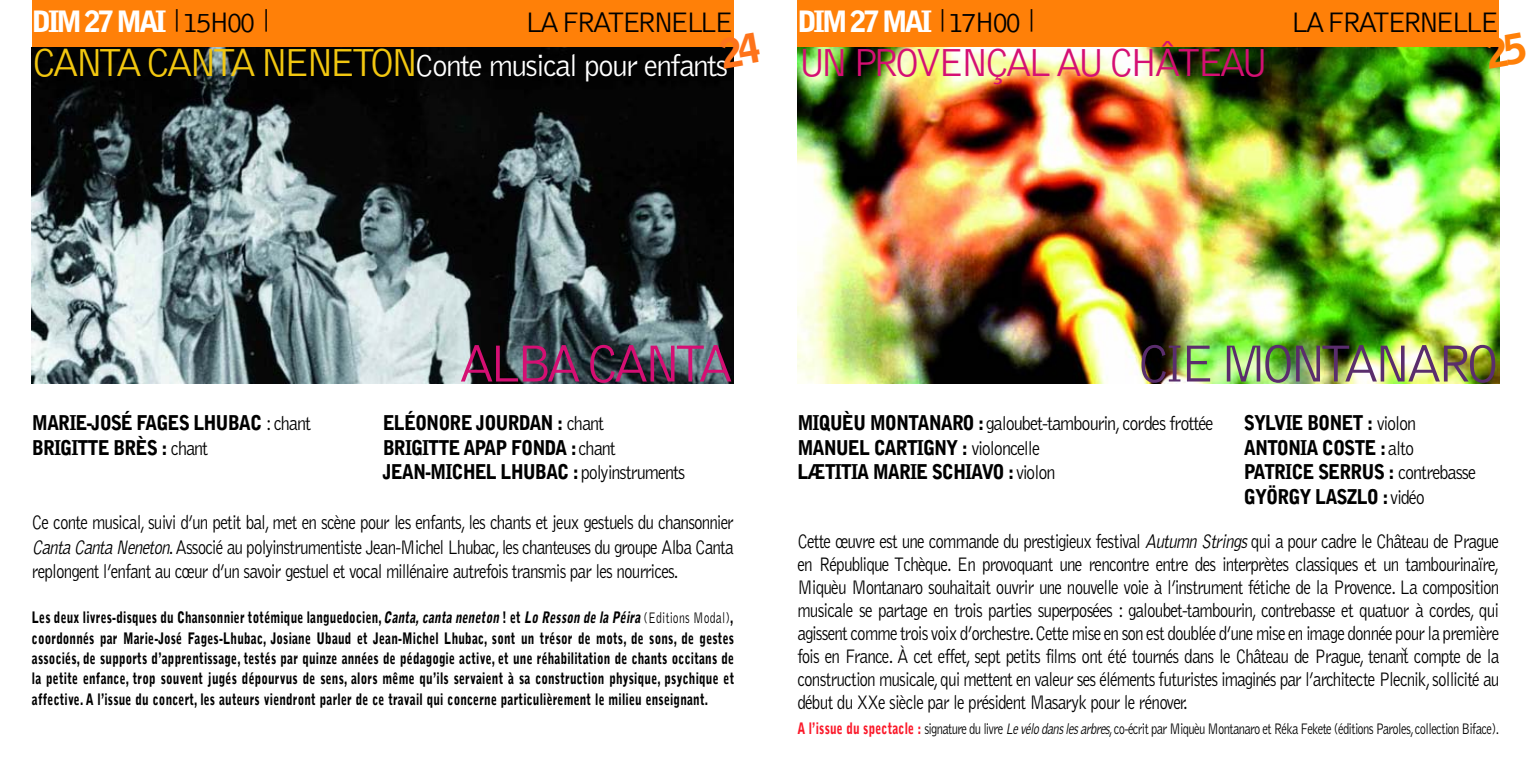
<style>
.page{position:relative;width:1531px;height:766px;background:#fff}
.page>*{position:absolute;margin:0;border:0;box-sizing:border-box;transform-origin:0 0}
.t1{font:300 54px "Bell Gothic";letter-spacing:-.11em;color:#5a2d6d}
.t2{font:300 54px "Bell Gothic";letter-spacing:-.11em;color:#d50f73}
.t3{font:300 40.5px "Bell Gothic";letter-spacing:-.11em;color:#d50f73}
.t4{font:300 31.5px "Bell Gothic";letter-spacing:-.055em;color:#fff}
.t5{font:900 29.25px "Bell Gothic";letter-spacing:-.11em;color:#fff}
.t6{font:300 29.25px "Bell Gothic";letter-spacing:-.11em;color:#000}
.t7{font:300 20.25px/22.9px "Bell Gothic";letter-spacing:-.05em;color:#000;text-align:justify;scale:.85 1}
.t8{font:900 20.25px/24.8px "Bell Gothic";letter-spacing:-.055em;color:#000;scale:.9 1}
.t9{font:300 20.25px "Bell Gothic";letter-spacing:-.05em;color:#000;scale:.9 1}
.t10{font:900 15.75px/20.2px "Bell Gothic";letter-spacing:.015em;color:#000;text-align:justify;scale:.75 1}
.t11{font:300 15.75px "Bell Gothic";letter-spacing:-.05em;color:#000;scale:.8 1}
.t12{font:300 6.75px "Bell Gothic";color:#000;scale:2.2 1}
.s1{font-weight:300;color:#000}
.s2{font-size:40.5px;color:#f2c710}
.s3{font-weight:300}
.s4{font-style:italic}
.s5{font-weight:900}
.s6{font-weight:900;color:#fb1829}
</style>
<div class="page">
<div style="left:32px;top:0;width:701px;height:48px;background:#ff8008"></div>
<img style="left:32px;top:48px;width:701px;height:335px">
<div style="left:797px;top:0;width:702px;height:48px;background:#ff8008"></div>
<img style="left:797px;top:48px;width:702px;height:335px">
<svg style="left:718px;top:33px;width:16px;height:35px"></svg>
<svg style="left:1484px;top:47px;width:16px;height:21px"></svg>
<h3 class="t5" style="left:32px;top:10px;width:238px">DIM 27 MAI <sup>|</sup> <span class="s1">15H00</span> <sup>|</sup></h3>
<h3 class="t6" style="left:525px;top:11px;width:210px">LA FRATERNELLE</h3>
<h3 class="t4" style="left:32px;top:54px;width:698px"><span class="s2">CANTA CANTA NENETON</span>Conte musical pour enfants</h3>
<h3 class="t5" style="left:797px;top:10px;width:238px">DIM 27 MAI <sup>|</sup> <span class="s1">17H00</span> <sup>|</sup></h3>
<h3 class="t6" style="left:1290px;top:11px;width:210px">LA FRATERNELLE</h3>
<h2 class="t3" style="left:797px;top:48px;width:474px">UN PROVENÇAL AU CHÂTEAU</h2>
<h1 class="t2" style="left:459px;top:343px;width:276px">ALBA CANTA</h1>
<p class="t8" style="left:32px;top:411px;width:312px">MARIE-JOSÉ FAGES LHUBAC <span class="s3">: chant</span></p>
<p class="t8" style="left:383px;top:411px;width:248px">ELÉONORE JOURDAN : <span class="s3">chant</span></p>
<p class="t8" style="left:32px;top:436px;width:198px">BRIGITTE BRÈS : <span class="s3">chant</span></p>
<p class="t8" style="left:383px;top:436px;width:338px">BRIGITTE APAP FONDA :<span class="s3">chant<br></span>JEAN-MICHEL LHUBAC :<span class="s3">polyinstruments</span></p>
<p class="t7" style="left:32px;top:510px;width:827px;line-height:24.8px">Ce conte musical, suivi d’un petit bal, met en scène pour les enfants, les chants et jeux gestuels du chansonnier <span class="s4">Canta Canta Neneton</span>. Associé au polyinstrumentiste Jean-Michel Lhubac, les chanteuses du groupe Alba Canta replongent l’enfant au cœur d’un savoir gestuel et vocal millénaire autrefois transmis par les nourrices.</p>
<p class="t10" style="left:32px;top:608px;width:938px">Les deux livres-disques du Chansonnier totémique languedocien,<span class="s4">Canta, canta neneton</span>! et <span class="s4">Lo Resson de la Péira</span><span class="s3">(Editions Modal)</span>, coordonnés par Marie-José Fages-Lhubac, Josiane Ubaud et Jean-Michel Lhubac, sont un trésor de mots, de sons, de gestes associés, de supports d’apprentissage, testés par quinze années de pédagogie active, et une réhabilitation de chants occitans de la petite enfance, trop souvent jugés dépourvus de sens, alors même qu’ils servaient à sa construction physique, psychique et affective. A l’issue du concert, les auteurs viendront parler de ce travail qui concerne particulièrement le milieu enseignant.</p>
<h1 class="t1" style="left:1137px;top:343px;width:363px">CIE MONTANARO</h1>
<p class="t9" style="left:797px;top:415px;width:464px"><span class="s5">MIQUÈU MONTANARO :</span>galoubet-tambourin, cordes frottée</p>
<p class="t8" style="left:1244px;top:411px;width:193px">SYLVIE BONET : <span class="s3">violon</span></p>
<p class="t8" style="left:797px;top:436px;width:271px">MANUEL CARTIGNY : <span class="s3">violoncelle</span></p>
<p class="t8" style="left:1244px;top:436px;width:191px">ANTONIA COSTE :<span class="s3">alto</span></p>
<p class="t8" style="left:797px;top:461px;width:288px">LÆTITIA MARIE SCHIAVO :<span class="s3">violon</span></p>
<p class="t8" style="left:1244px;top:461px;width:259px">PATRICE SERRUS : <span class="s3">contrebasse<br></span>GYÖRGY LASZLO :<span class="s3">vidéo</span></p>
<p class="t7" style="left:797px;top:531px;width:827px">Cette œuvre est une commande du prestigieux festival <span class="s4">Autumn Strings</span>qui a pour cadre le Château de Prague en République Tchèque. En provoquant une rencontre entre des interprètes classiques et un tambourinaïre, Miquèu Montanaro souhaitait ouvrir une nouvelle voie à l’instrument fétiche de la Provence. La composition musicale se partage en trois parties superposées : galoubet-tambourin, contrebasse et quatuor à cordes, qui agissent comme trois voix d’orchestre.Cette mise en son est doublée d’une mise en image donnée pour la première fois en France. À cet effet, sept petits films ont été tournés dans le Château de Prague, tenant compte de la construction musicale,qui mettent en valeur ses éléments futuristes imaginés par l’architecte Plecnik,sollicité au début du XXe siècle par le président Masaryk pour le rénover.</p>
<p class="t11" style="left:797px;top:722px;width:879px"><span class="s6">A l’issue du spectacle :</span> signature du livre <span class="s4">Levélo danslesarbres</span>,co-écrit par Miquèu Montanaro et Réka Fekete (éditions Paroles,collection Biface).</p>
<p class="t12" style="left:1401px;top:646px;width:4px">v</p>
</div>
